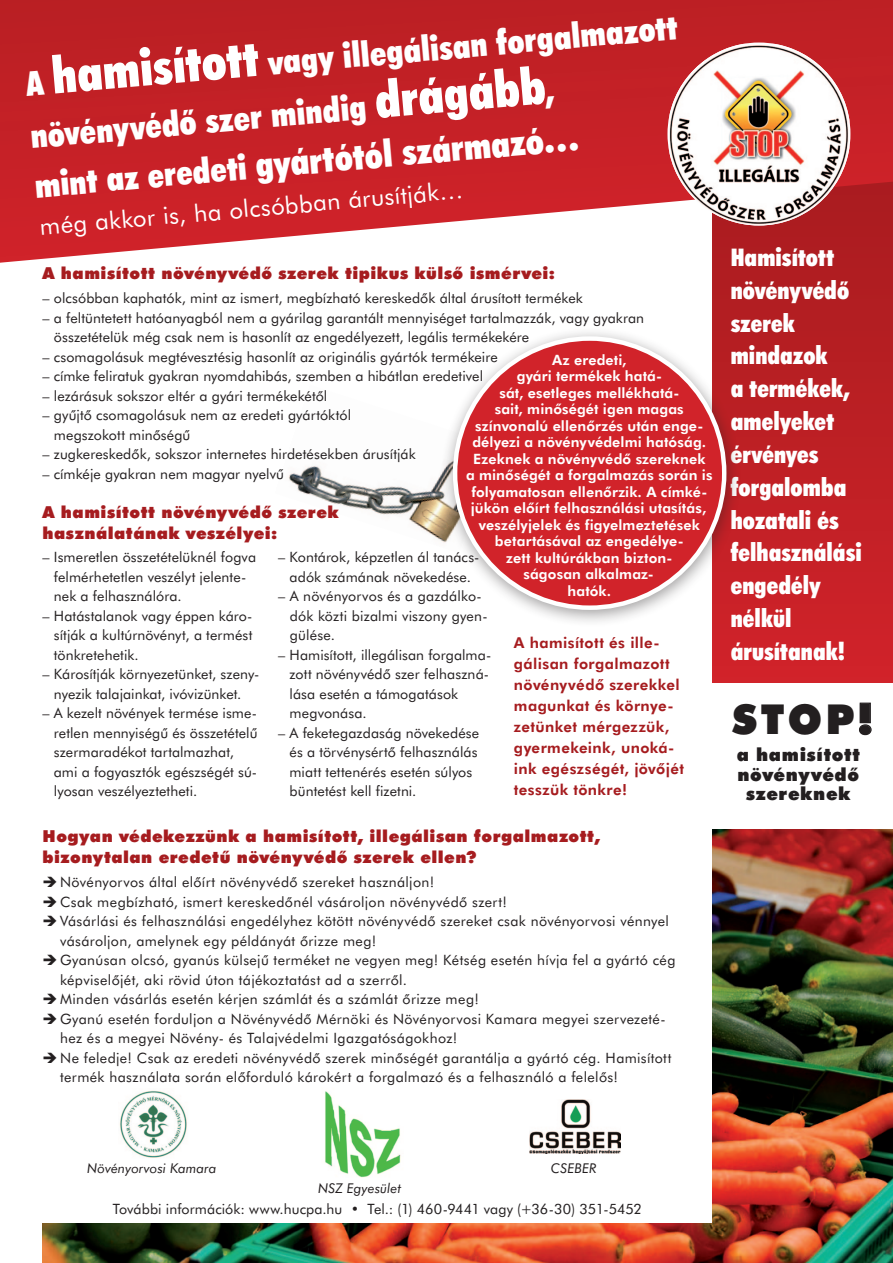
<style>
.page{position:relative;width:893px;height:1263px;background:#fff}
.page>*{position:absolute;margin:0;border:0;box-sizing:border-box;transform-origin:0 0}
.t1{font:900 41.25px "PFL Futura Extra";color:#231f20}
.t2{font:900 condensed 36.3px "PFL Futura Extra";color:#fff}
.t3{font:900 condensed 34.05px/52.5px "PFL Futura Extra";color:#fff}
.t4{font:900 condensed 24.3px/32.8px "PFL Futura Extra";letter-spacing:.005em;color:#fff}
.t5{font:24px "PFL Futura Book";color:#fff}
.t6{font:900 18px/19.5px "PFL Futura Extra";letter-spacing:.035em;color:#231f20;text-align:center}
.t7{font:900 16.5px/21px "PFL Futura Extra";letter-spacing:.03em;color:#a61c1f}
.t8{font:15px/21px "PFL Futura Heavy";letter-spacing:.025em;color:#a61c1f}
.t9{font:14.25px/19.5px "PFL Futura Book";letter-spacing:.01em;color:#231f20}
.t10{font:14.25px/16.5px "PFL Futura Heavy";letter-spacing:.01em;color:#fff;text-align:center}
.t11{font:14.25px "PFL Futura Book";letter-spacing:.03em;color:#231f20}
.t12{font:italic 13.5px "PFL Futura Book";color:#231f20}
.s1{font-size:49.5px}
.s2{font-size:34.05px}
</style>
<div class="page">
<img style="left:43px;top:830px;width:850px;height:433px">
<div style="left:17px;top:819px;width:695px;height:403px;background:#fff"></div>
<img style="left:288px;top:466px;width:151px;height:74px">
<svg style="left:712px;top:263px;width:181px;height:419px;background:#bf1f25"></svg>
<svg style="left:0;top:0;width:893px;height:263px;background:#c9393e"></svg>
<svg style="left:859px;top:702px;width:13px;height:34px"></svg>
<img style="left:669px;top:44px;width:180px;height:181px">
<div style="left:439px;top:326px;width:301px;height:301px;background:#231f20;opacity:.42"></div>
<div style="left:455px;top:339px;width:269px;height:269px;background:#d1232a;border-radius:50%"></div>
<img style="left:119px;top:1090px;width:68px;height:68px">
<img style="left:530px;top:1099px;width:91px;height:54px">
<img style="left:325px;top:1091px;width:76px;height:87px">
<p class="t3" style="left:24px;top:57px;width:655px;rotate:-5deg">A <span class="s1">hamisított</span> vagy illegálisan forgalmazott növényvédô szer mindig <span class="s1">drágább</span>,</p>
<p class="t2" style="left:33px;top:163px;width:548px;rotate:-5deg"><span class="s2">mint az eredeti</span> gyártótól származó…</p>
<p class="t5" style="left:39px;top:212px;width:426px;rotate:-5deg">még akkor is, ha olcsóbban árusítják…</p>
<p class="t7" style="left:43px;top:263px;width:514px">A hamisított növényvédô szerek tipikus külsô ismérvei:</p>
<p class="t9" style="left:43px;top:288px;width:542px">– olcsóbban kaphatók, mint az ismert, megbízható kereskedôk által árusított termékek</p>
<p class="t9" style="left:54px;top:308px;width:592px;text-indent:-11px">– a feltüntetett hatóanyagból nem a gyárilag garantált mennyiséget tartalmazzák, vagy gyakran összetételük még csak nem is hasonlít az engedélyezett, legális termékekére</p>
<p class="t9" style="left:43px;top:347px;width:457px">– csomagolásuk megtévesztésig hasonlít az originális gyártók termékeire</p>
<p class="t9" style="left:43px;top:366px;width:442px">– címke feliratuk gyakran nyomdahibás, szemben a hibátlan eredetivel</p>
<p class="t9" style="left:43px;top:386px;width:286px">– lezárásuk sokszor eltér a gyári termékekétôl</p>
<p class="t9" style="left:54px;top:405px;width:299px;text-indent:-11px">– gyûjtô csomagolásuk nem az eredeti gyártóktól megszokott minôségû</p>
<p class="t9" style="left:43px;top:444px;width:375px">– zugkereskedôk, sokszor internetes hirdetésekben árusítják</p>
<p class="t9" style="left:43px;top:464px;width:243px">– címkéje gyakran nem magyar nyelvû</p>
<p class="t10" style="left:466px;top:351px;width:248px">Az eredeti,<br>gyári termékek hatá-<br>sát, esetleges mellékhatá-<br>sait, minôségét igen magas színvonalú ellenôrzés után enge&shy;délyezi a növényvédelmi hatóság.<br>Ezeknek a növényvédô szereknek<br>a minôségét a forgalmazás során is folyamatosan ellenôrzik. A címké&shy;jükön elôírt felhasználási utasítás, veszélyjelek és figyelmeztetések betartásával az engedélye-<br>zett kultúrákban bizton-<br>ságosan alkalmaz-<br>hatók.</p>
<p class="t7" style="left:43px;top:501px;width:298px">A hamisított növényvédô szerek használatának veszélyei:</p>
<p class="t9" style="left:278px;top:547px;width:203px;text-align:center">– Kontárok, képzetlen ál tanács&shy;adók számának növekedése.</p>
<p class="t9" style="left:290px;top:586px;width:199px;text-indent:-12px">– A növényorvos és a gazdálko&shy;dók közti bizalmi viszony gyen&shy;gülése.</p>
<p class="t9" style="left:290px;top:645px;width:203px;text-indent:-11px">– Hamisított, illegálisan forgalma&shy;zott növényvédô szer felhaszná&shy;lása esetén a támogatások megvonása.</p>
<p class="t9" style="left:290px;top:723px;width:191px;text-indent:-11px">– A feketegazdaság növekedése és a törvénysértô felhasználás miatt tettenérés esetén súlyos büntetést kell fizetni.</p>
<p class="t9" style="left:54px;top:547px;width:204px;text-indent:-11px">– Ismeretlen összetételüknél fogva felmérhetetlen veszélyt jelente&shy;nek a felhasználóra.</p>
<p class="t9" style="left:54px;top:606px;width:200px;text-align:justify;text-indent:-11px">– Hatástalanok vagy éppen káro&shy;sítják a kultúrnövényt, a termést tönkretehetik.</p>
<p class="t9" style="left:43px;top:664px;width:218px;text-align:center">– Károsítják környezetünket, szen - nyezik talajainkat, ivóvizünket.</p>
<p class="t9" style="left:54px;top:703px;width:205px;text-indent:-11px">– A kezelt növények termése isme&shy;retlen mennyiségû és összetételû szermaradékot tartalmazhat, ami a fogyasztók egészségét sú&shy;lyosan veszélyeztetheti.</p>
<p class="t8" style="left:514px;top:632px;width:172px">A hamisított és ille&shy;gálisan forgalmazott növényvédô szerekkel magunkat és környe&shy;zetünket mérgezzük, gyermekeink, unoká&shy;ink egészségét, jövôjét tesszük tönkre!</p>
<p class="t7" style="left:43px;top:826px;width:559px">Hogyan védekezzünk a hamisított, illegálisan forgalmazott, bizonytalan eredetû növényvédô szerek ellen?</p>
<p class="t9" style="left:43px;top:872px;width:393px">➔Növényorvos által elôírt növényvédô szereket használjon!</p>
<p class="t9" style="left:43px;top:892px;width:466px">➔Csak megbízható, ismert kereskedônél vásároljon növényvédô szert!</p>
<p class="t9" style="left:60px;top:911px;width:610px;text-indent:-18px">➔Vásárlási és felhasználási engedélyhez kötött növényvédô szereket csak növényorvosi vénnyel vásároljon, amelynek egy példányát ôrizze meg!</p>
<p class="t9" style="left:60px;top:950px;width:617px;text-indent:-18px">➔Gyanúsan olcsó, gyanús külsejû terméket ne vegyen meg! Kétség esetén hívja fel a gyártó cég képviselôjét, aki rövid úton tájékoztatást ad a szerrôl.</p>
<p class="t11" style="left:43px;top:990px;width:438px">➔Minden vásárlás esetén kérjen számlát és a számlát ôrizze meg!</p>
<p class="t9" style="left:60px;top:1009px;width:607px;text-indent:-18px">➔Gyanú esetén forduljon a Növényvédõ Mérnöki és Növényorvosi Kamara megyei szervezeté&shy;hez és a megyei Növény- és Talajvédelmi Igazgatóságokhoz!</p>
<p class="t9" style="left:60px;top:1048px;width:613px;text-indent:-18px">➔Ne feledje! Csak az eredeti növényvédô szerek minôségét garantálja a gyártó cég. Hamisított termék használata során elôforduló károkért a forgalmazó és a felhasználó a felelôs!</p>
<p class="t4" style="left:731px;top:241px;width:133px">Hamisított növényvédô szerek mindazok<br>a termékek, amelyeket érvényes forgalomba hozatali és felhasználási engedély nélkül árusítanak!</p>
<p class="t1" style="left:732px;top:694px;width:142px">STOP!</p>
<p class="t6" style="left:737px;top:745px;width:125px">a hamisított növényvédô szereknek</p>
<p class="t12" style="left:87px;top:1160px;width:131px">Növényorvosi Kamara</p>
<p class="t9" style="left:113px;top:1199px;width:531px">További információk: www.hucpa.hu • Tel.: (1) 460-9441 vagy (+36-30) 351-5452</p>
<p class="t12" style="left:551px;top:1160px;width:47px">CSEBER</p>
<p class="t12" style="left:318px;top:1180px;width:85px">NSZ Egyesület</p>
</div>
